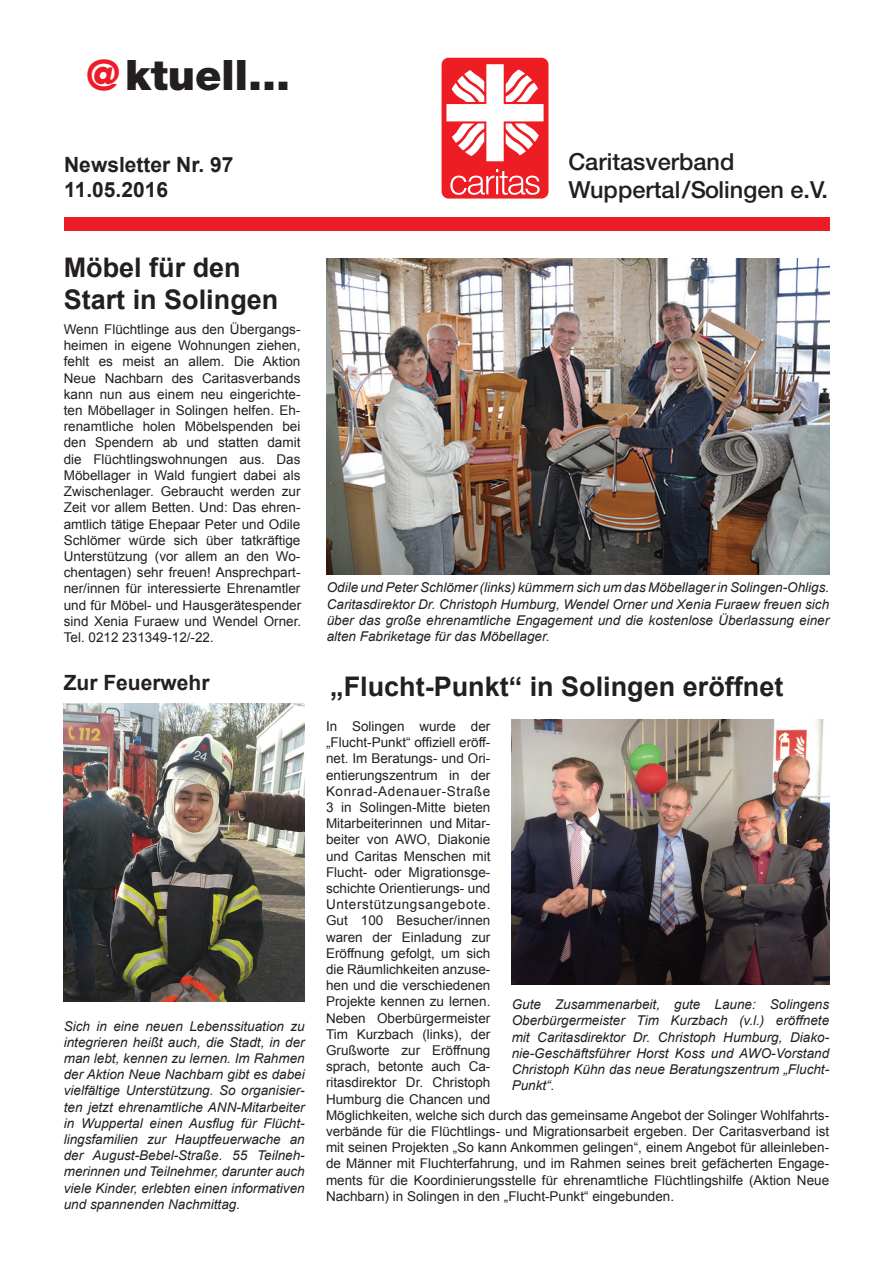
<style>
.page{position:relative;width:893px;height:1263px;background:#fff}
.page>*{position:absolute;margin:0;border:0;box-sizing:border-box;transform-origin:0 0}
.t1{font:900 42px "Helvetica Neue LT Pro";color:#231f20}
.t2{font:700 27px/32.4px "Arial";color:#231f20}
.t3{font:500 23.55px/28.2px "Helvetica Neue";color:#231f20}
.t4{font:700 21px/25.2px "Arial";color:#231f20}
.t5{font:13.5px/16.2px "Arial";color:#231f20;text-align:justify}
.t6{font:italic 13.5px/16.2px "Arial";color:#231f20;text-align:justify}
.s1{color:#ee1c28}
</style>
<div class="page">
<div style="left:64px;top:218px;width:766px;height:13px;background:#ee1c28"></div>
<div style="left:442px;top:58px;width:106px;height:141px;background:#ee1d23;border-radius:7px"></div>
<svg style="left:450px;top:169px;width:90px;height:26px"></svg>
<svg style="left:446px;top:64px;width:98px;height:97px"></svg>
<img style="left:326px;top:258px;width:503px;height:316px">
<img style="left:512px;top:720px;width:317px;height:264px">
<img style="left:64px;top:704px;width:241px;height:297px">
<h1 class="t1" style="left:86px;top:50px;width:205px"><span class="s1">@</span>ktuell...</h1>
<h3 class="t4" style="left:64px;top:153px;width:171px">Newsletter Nr. 97<br>11.05.2016</h3>
<h3 class="t3" style="left:568px;top:147px;width:261px">Caritasverband<br>Wuppertal/Solingen e.V.</h3>
<h2 class="t2" style="left:64px;top:252px;width:216px">Möbel für den<br>Start in Solingen</h2>
<p class="t5" style="left:64px;top:321px;width:239px">Wenn Flüchtlinge aus den Übergangs&shy;heimen in eigene Wohnungen ziehen, fehlt es meist an allem. Die Aktion Neue Nachbarn des Caritasverbands kann nun aus einem neu eingerichte&shy;ten Möbellager in Solingen helfen. Eh&shy;renamtliche holen Möbelspenden bei den Spendern ab und statten damit die Flüchtlingswohnungen aus. Das Möbellager in Wald fungiert dabei als Zwischenlager. Gebraucht werden zur Zeit vor allem Betten. Und: Das ehren&shy;amtlich tätige Ehepaar Peter und Odile Schlömer würde sich über tatkräftige Unterstützung (vor allem an den Wo&shy;chentagen) sehr freuen! Ansprechpart&shy;ner/innen für interessierte Ehrenamtler und für Möbel- und Hausgerätespender sind Xenia Furaew und Wendel Orner.<br>Tel. 0212 231349-12/-22.</p>
<h3 class="t4" style="left:64px;top:671px;width:147px">Zur Feuerwehr</h3>
<p class="t6" style="left:64px;top:1018px;width:242px">Sich in eine neuen Lebenssituation zu integrieren heißt auch, die Stadt, in der man lebt, kennen zu lernen. Im Rahmen der Aktion Neue Nachbarn gibt es dabei vielfältige Unterstützung. So organisier&shy;ten jetzt ehrenamtliche ANN-Mitarbeiter in Wuppertal einen Ausflug für Flücht&shy;lingsfamilien zur Hauptfeuerwache an der August-Bebel-Straße. 55 Teilneh&shy;merinnen und Teilnehmer, darunter auch viele Kinder, erlebten einen informativen und spannenden Nachmittag.</p>
<p class="t6" style="left:327px;top:580px;width:504px">Odile und Peter Schlömer (links) kümmern sich um das Möbellager in Solingen-Ohligs.<br>Caritasdirektor Dr. Christoph Humburg, Wendel Orner und Xenia Furaew freuen sich über das große ehrenamtliche Engagement und die kostenlose Überlassung einer alten Fabriketage für das Möbellager.</p>
<h2 class="t2" style="left:330px;top:671px;width:455px">„Flucht-Punkt“ in Solingen eröffnet</h2>
<p class="t5" style="left:326px;top:718px;width:505px;text-align:left">In Solingen wurde der<br>„Flucht-Punkt“ offiziell eröff-<br>net. Im Beratungs- und Ori-<br>entierungszentrum in der<br>Konrad-Adenauer-Straße<br>3 in Solingen-Mitte bieten<br>Mitarbeiterinnen und Mitar-<br>beiter von AWO, Diakonie<br>und Caritas Menschen mit<br>Flucht- oder Migrationsge-<br>schichte Orientierungs- und<br>Unterstützungsangebote.<br>Gut 100 Besucher/innen<br>waren der Einladung zur<br>Eröffnung gefolgt, um sich<br>die Räumlichkeiten anzuse-<br>hen und die verschiedenen<br>Projekte kennen zu lernen.<br>Neben Oberbürgermeister<br>Tim Kurzbach (links), der<br>Grußworte zur Eröffnung<br>sprach, betonte auch Ca-<br>ritasdirektor Dr. Christoph<br>Humburg die Chancen und<br>Möglichkeiten, welche sich durch das gemeinsame Angebot der Solinger Wohlfahrts&shy;verbände für die Flüchtlings- und Migrationsarbeit ergeben. Der Caritasverband ist mit seinen Projekten „So kann Ankommen gelingen“, einem Angebot für alleinleben&shy;de Männer mit Fluchterfahrung, und im Rahmen seines breit gefächerten Engage&shy;ments für die Koordinierungsstelle für ehrenamtliche Flüchtlingshilfe (Aktion Neue Nachbarn) in Solingen in den „Flucht-Punkt“ eingebunden.</p>
<p class="t6" style="left:512px;top:996px;width:319px">Gute Zusammenarbeit, gute Laune: Solingens Oberbürgermeister Tim Kurzbach (v.l.) eröffnete mit Caritasdirektor Dr. Christoph Humburg, Diako&shy;nie-Geschäftsführer Horst Koss und AWO-Vorstand Christoph Kühn das neue Beratungszentrum „Flucht-Punkt“.</p>
</div>
